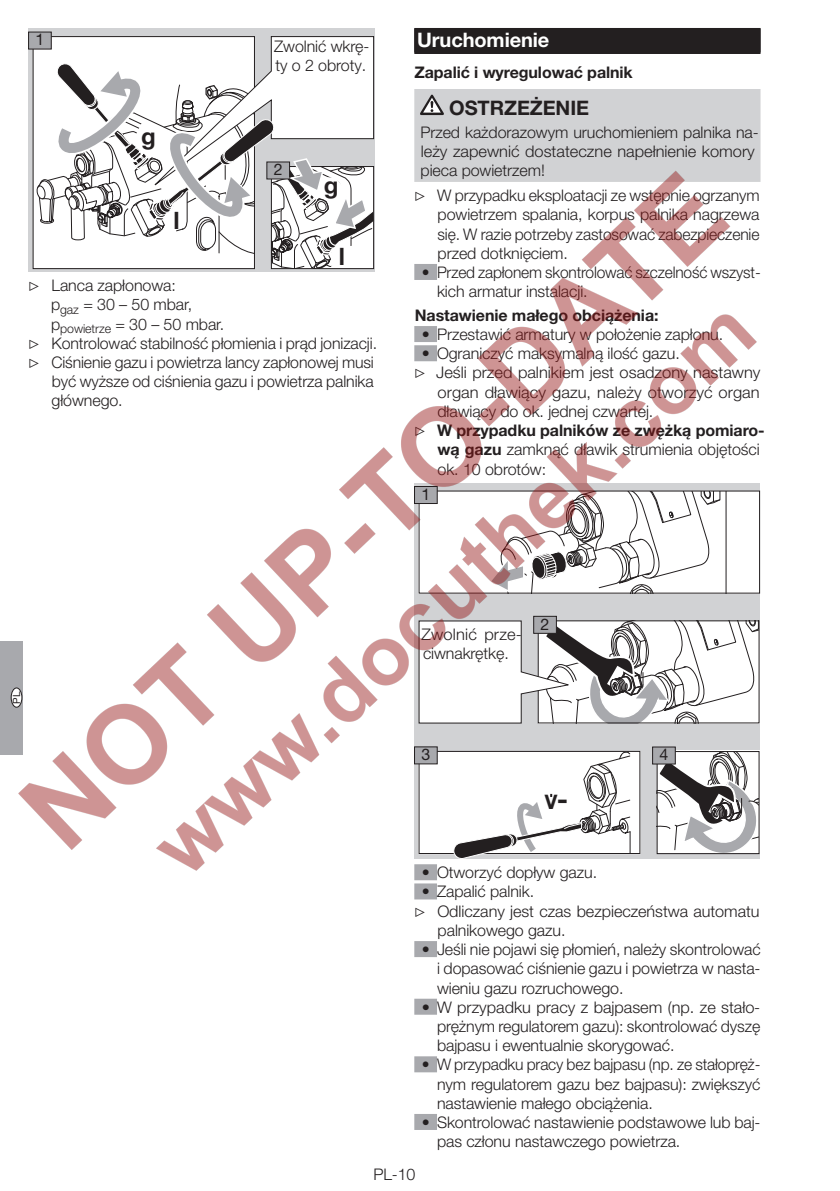
<style>
.page{position:relative;width:840px;height:1191px;background:#fff}
.page>*{position:absolute;margin:0;border:0;box-sizing:border-box;transform-origin:0 0}
.t1{font:700 24px "Helvetica Neue";color:#231f20}
.t2{font:700 20px "Helvetica Neue LT Pro";letter-spacing:-.005em;color:#fff}
.t3{font:700 20px "Helvetica Neue LT Pro";letter-spacing:-.005em;color:#231f20}
.t4{font:700 20px "Helvetica Neue";color:#231f20}
.t5{font:300 16px/19.2px "Helvetica Neue LT Pro";letter-spacing:-.005em;color:#231f20}
.t6{font:700 16px "Helvetica Neue LT Pro";letter-spacing:-.005em;color:#231f20}
.t7{font:16px "Helvetica Neue LT Pro";color:#231f20}
.t8{font:10px "Helvetica Neue LT Pro";color:#231f20}
.s1{font-family:"Lucida Sans Unicode";font-weight:400}
.s2{font-weight:700}
.s3{font-size:28px}
</style>
<div class="page">
<img style="left:0;top:28px;width:761px;height:1102px">
<p class="t7" style="left:35px;top:30px;width:10px">1</p>
<h1 class="t1" style="left:141px;top:121px;width:16px">g</h1>
<h1 class="t1" style="left:173px;top:205px;width:8px">l</h1>
<p class="t5" style="left:274px;top:36px;width:97px">Zwolnić wkrę&shy;ty o 2 obroty.</p>
<p class="t7" style="left:273px;top:160px;width:10px">2</p>
<h1 class="t1" style="left:324px;top:170px;width:16px">g</h1>
<h1 class="t1" style="left:339px;top:241px;width:8px">l</h1>
<p class="t5" style="left:28px;top:276px;width:149px"><span class="s1">▷</span> Lanca zapłonowa:</p>
<p class="t5" style="left:51px;top:295px;width:142px">p<sub>gaz</sub> = 30 – 50 mbar,</p>
<p class="t5" style="left:51px;top:314px;width:174px">p<sub>powietrze</sub> = 30 – 50 mbar.</p>
<p class="t5" style="left:28px;top:333px;width:350px"><span class="s1">▷</span> Kontrolować stabilność płomienia i prąd jonizacji.</p>
<p class="t5" style="left:28px;top:352px;width:347px"><span class="s1">▷</span> Ciśnienie gazu i powietrza lancy zapłonowej musi</p>
<p class="t5" style="left:52px;top:372px;width:323px">być wyższe od ciśnienia gazu i powietrza palnika</p>
<p class="t5" style="left:52px;top:391px;width:73px">głównego.</p>
<p class="t2" style="left:417px;top:27px;width:134px">Uruchomienie</p>
<p class="t6" style="left:414px;top:62px;width:220px">Zapalić i wyregulować palnik</p>
<p class="t3" style="left:449px;top:96px;width:141px">OSTRZEŻENIE</p>
<p class="t5" style="left:420px;top:122px;width:339px">Przed każdorazowym uruchomieniem palnika na&shy;leży zapewnić dostateczne napełnienie komory pieca powietrzem!</p>
<p class="t5" style="left:437px;top:185px;width:323px;text-align:justify;text-indent:-24px"><span class="s1">▷</span> W przypadku eksploatacji ze wstępnie ogrzanym powietrzem spalania, korpus palnika nagrzewa się. W razie potrzeby zastosować zabezpieczenie przed dotknięciem.</p>
<p class="t5" style="left:437px;top:262px;width:325px;text-indent:-15px"><span class="s2">•</span> Przed zapłonem skontrolować szczelność wszyst&shy;kich armatur instalacji.</p>
<p class="t6" style="left:414px;top:305px;width:245px">Nastawienie małego obciążenia:</p>
<p class="t5" style="left:421px;top:324px;width:303px"><span class="s2">•</span> Przestawić armatury w położenie zapłonu.</p>
<p class="t5" style="left:421px;top:344px;width:259px"><span class="s2">•</span> Ograniczyć maksymalną ilość gazu.</p>
<p class="t5" style="left:413px;top:363px;width:348px"><span class="s1">▷</span> Jeśli przed palnikiem jest osadzony nastawny</p>
<p class="t5" style="left:437px;top:382px;width:323px">organ dławiący gazu, należy otworzyć organ</p>
<p class="t5" style="left:437px;top:401px;width:217px">dławiący do ok. jednej czwartej.</p>
<p class="t6" style="left:413px;top:420px;width:352px"><span class="s1">▷</span> W przypadku palników ze zwężką pomiaro-</p>
<p class="t5" style="left:437px;top:440px;width:324px"><span class="s2">wą gazu</span> zamknąć dławik strumienia objętości</p>
<p class="t5" style="left:437px;top:459px;width:110px">ok. 10 obrotów:</p>
<p class="t7" style="left:421px;top:485px;width:10px">1</p>
<p class="t8" style="left:11px;top:703px;width:14px;rotate:-90deg">PL</p>
<p class="t5" style="left:421px;top:624px;width:102px">Zwolnić prze&shy;ciwnakrętkę.</p>
<p class="t7" style="left:540px;top:614px;width:10px">2</p>
<p class="t7" style="left:421px;top:745px;width:10px">3</p>
<p class="t7" style="left:659px;top:745px;width:10px">4</p>
<p class="t4" style="left:544px;top:789px;width:25px">V<span class="s3">-</span></p>
<p class="t5" style="left:421px;top:862px;width:177px"><span class="s2">•</span> Otworzyć dopływ gazu.</p>
<p class="t5" style="left:421px;top:882px;width:114px"><span class="s2">•</span> Zapalić palnik.</p>
<p class="t5" style="left:413px;top:901px;width:347px"><span class="s1">▷</span> Odliczany jest czas bezpieczeństwa automatu</p>
<p class="t5" style="left:437px;top:920px;width:129px">palnikowego gazu.</p>
<p class="t5" style="left:437px;top:939px;width:325px;text-align:justify;text-indent:-15px"><span class="s2">•</span> Jeśli nie pojawi się płomień, należy skontrolować i dopasować ciśnienie gazu i powietrza w nasta&shy;wieniu gazu rozruchowego.</p>
<p class="t5" style="left:437px;top:997px;width:324px;text-align:justify;text-indent:-15px"><span class="s2">•</span> W przypadku pracy z bajpasem (np. ze stało&shy;prężnym regulatorem gazu): skontrolować dyszę bajpasu i ewentualnie skorygować.</p>
<p class="t5" style="left:437px;top:1054px;width:325px;text-align:justify;text-indent:-15px"><span class="s2">•</span> W przypadku pracy bez bajpasu (np. ze stałopręż&shy;nym regulatorem gazu bez bajpasu): zwiększyć nastawienie małego obciążenia.</p>
<p class="t5" style="left:437px;top:1112px;width:325px;text-indent:-15px"><span class="s2">•</span> Skontrolować nastawienie podstawowe lub baj&shy;pas członu nastawczego powietrza.</p>
<p class="t5" style="left:373px;top:1164px;width:44px">PL-10</p>
</div>
